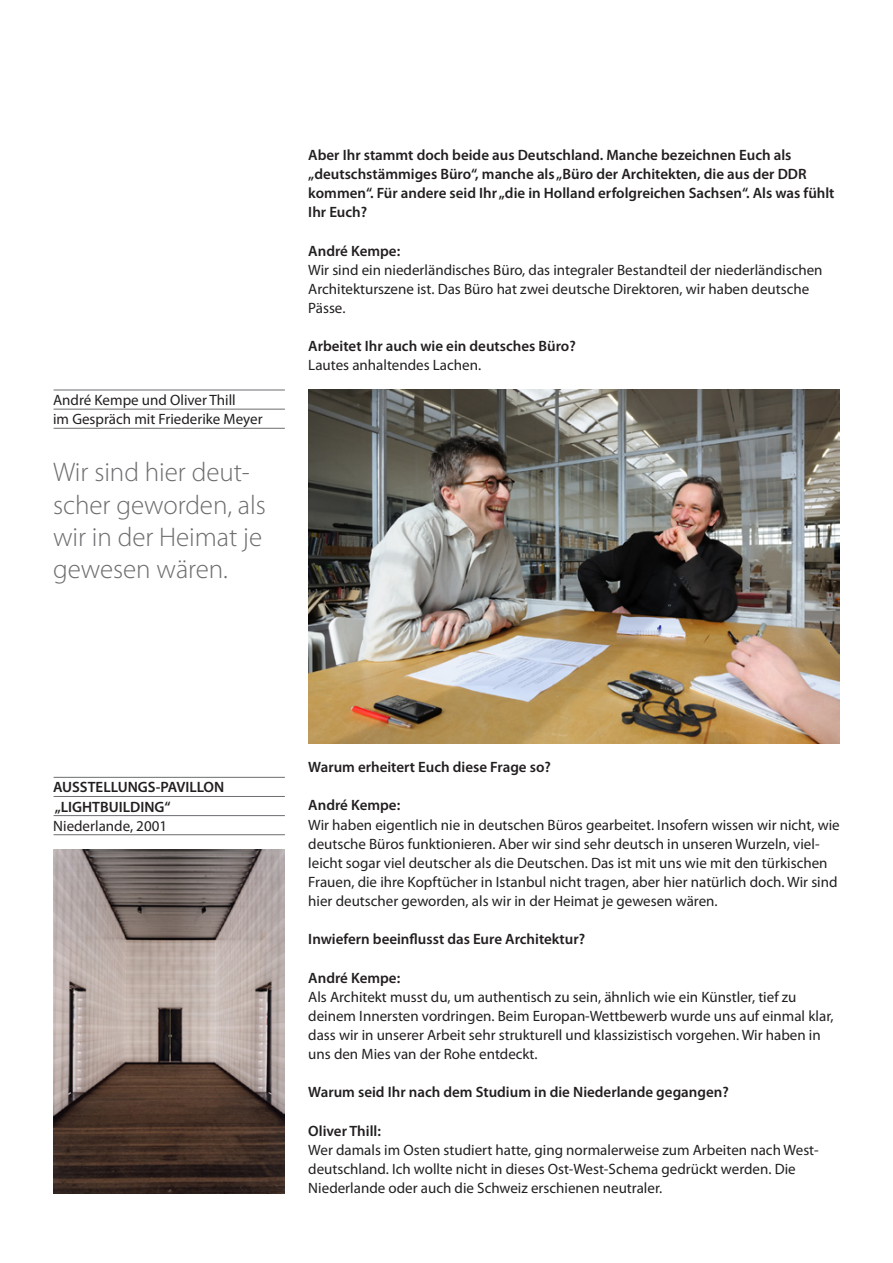
<style>
.page{position:relative;width:893px;height:1263px;background:#fff}
.page>*{position:absolute;margin:0;border:0;box-sizing:border-box;transform-origin:0 0}
.t1{font:300 27px/32.4px "Myriad Pro";color:#6c6d70}
.t2{font:15px/19.2px "Myriad Pro";color:#231f20}
.t3{font:600 15px/19.2px "Myriad Pro";color:#231f20}
</style>
<div class="page">
<img style="left:308px;top:389px;width:532px;height:355px">
<img style="left:53px;top:849px;width:232px;height:344px">
<hr style="left:54px;top:390px;width:231px;height:1px;background:#6c6d70">
<hr style="left:54px;top:409px;width:231px;height:1px;background:#6c6d70">
<hr style="left:54px;top:428px;width:231px;height:1px;background:#6c6d70">
<hr style="left:54px;top:777px;width:231px;height:1px;background:#6c6d70">
<hr style="left:54px;top:796px;width:231px;height:1px;background:#6c6d70">
<hr style="left:54px;top:815px;width:231px;height:1px;background:#6c6d70">
<hr style="left:54px;top:834px;width:231px;height:1px;background:#6c6d70">
<p class="t2" style="left:53px;top:390px;width:211px">André Kempe und Oliver Thill<br>im Gespräch mit Friederike Meyer</p>
<h1 class="t1" style="left:53px;top:456px;width:214px">Wir sind hier deut&shy;scher geworden, als wir in der Heimat je gewesen wären.</h1>
<p class="t3" style="left:308px;top:145px;width:528px">Aber Ihr stammt doch beide aus Deutschland. Manche bezeichnen Euch als „deutschstämmiges Büro“, manche als „Büro der Architekten, die aus der DDR kommen“. Für andere seid Ihr „die in Holland erfolgreichen Sachsen“. Als was fühlt Ihr Euch?</p>
<p class="t3" style="left:308px;top:241px;width:93px">André Kempe:</p>
<p class="t2" style="left:308px;top:260px;width:516px">Wir sind ein niederländisches Büro, das integraler Bestandteil der niederländischen<br>Architekturszene ist. Das Büro hat zwei deutsche Direktoren, wir haben deutsche<br>Pässe.</p>
<p class="t3" style="left:308px;top:336px;width:269px">Arbeitet Ihr auch wie ein deutsches Büro?</p>
<p class="t2" style="left:308px;top:356px;width:174px">Lautes anhaltendes Lachen.</p>
<p class="t3" style="left:53px;top:777px;width:173px">AUSSTELLUNGS-PAVILLON „LIGHTBUILDING“</p>
<p class="t2" style="left:53px;top:816px;width:115px">Niederlande, 2001</p>
<p class="t3" style="left:308px;top:757px;width:244px">Warum erheitert Euch diese Frage so?</p>
<p class="t3" style="left:308px;top:795px;width:93px">André Kempe:</p>
<p class="t2" style="left:308px;top:815px;width:533px">Wir haben eigentlich nie in deutschen Büros gearbeitet. Insofern wissen wir nicht, wie deutsche Büros funktionieren. Aber wir sind sehr deutsch in unseren Wurzeln, viel&shy;leicht sogar viel deutscher als die Deutschen. Das ist mit uns wie mit den türkischen Frauen, die ihre Kopftücher in Istanbul nicht tragen, aber hier natürlich doch. Wir sind hier deutscher geworden, als wir in der Heimat je gewesen wären.</p>
<p class="t3" style="left:308px;top:929px;width:278px">Inwiefern beeinflusst das Eure Architektur?</p>
<p class="t3" style="left:308px;top:967px;width:93px">André Kempe:</p>
<p class="t2" style="left:308px;top:987px;width:527px">Als Architekt musst du, um authentisch zu sein, ähnlich wie ein Künstler, tief zu deinem Innersten vordringen. Beim Europan-Wettbewerb wurde uns auf einmal klar, dass wir in unserer Arbeit sehr strukturell und klassizistisch vorgehen. Wir haben in uns den Mies van der Rohe entdeckt.</p>
<p class="t3" style="left:308px;top:1082px;width:422px">Warum seid Ihr nach dem Studium in die Niederlande gegangen?</p>
<p class="t3" style="left:308px;top:1120px;width:74px">Oliver Thill:</p>
<p class="t2" style="left:308px;top:1140px;width:512px">Wer damals im Osten studiert hatte, ging normalerweise zum Arbeiten nach West&shy;deutschland. Ich wollte nicht in dieses Ost-West-Schema gedrückt werden. Die<br>Niederlande oder auch die Schweiz erschienen neutraler.</p>
</div>
